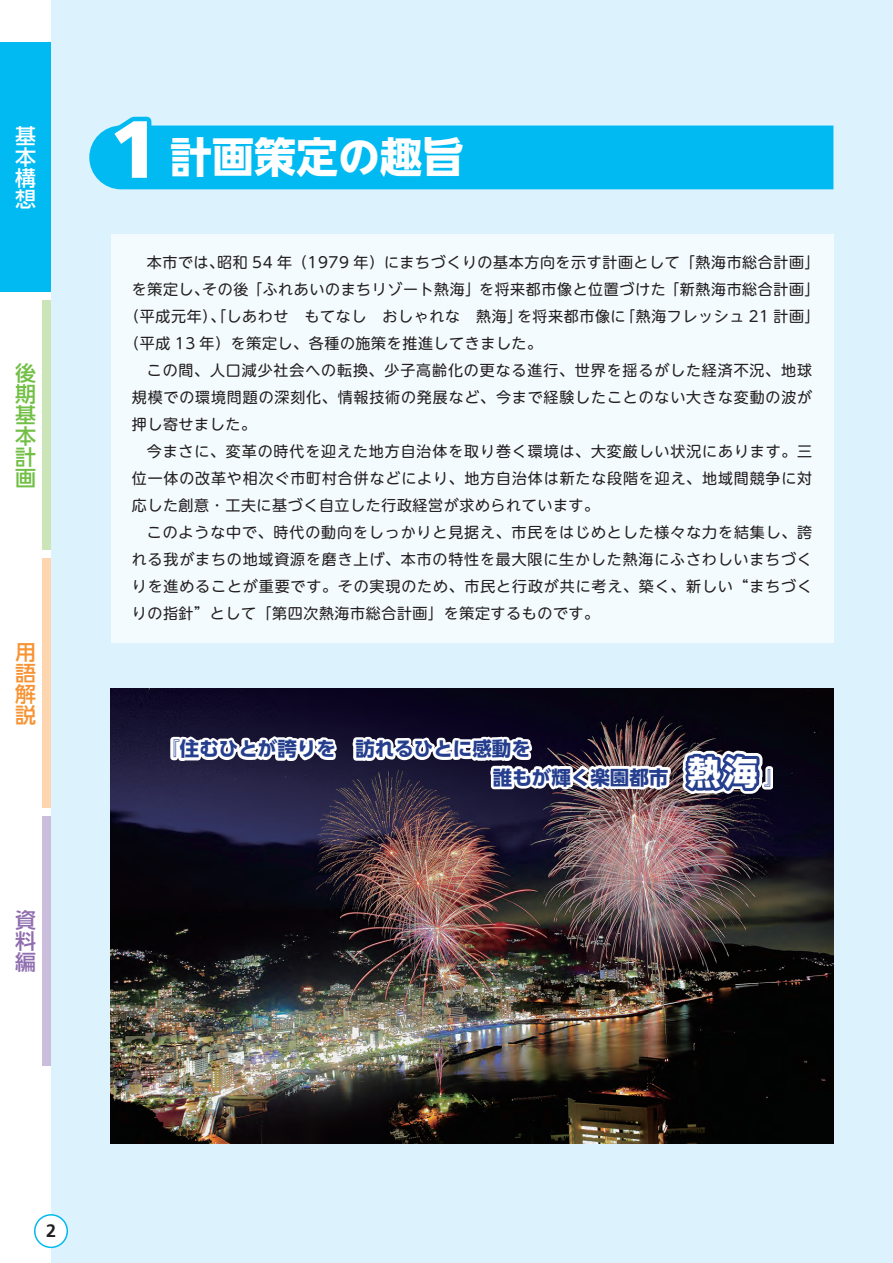
<style>
.page{position:relative;width:893px;height:1263px;background:#fff}
.page>*{position:absolute;margin:0;border:0;box-sizing:border-box;transform-origin:0 0}
.t1{font:700 42px "UD Shin Go NT Pro";color:#fff}
.t2{font:500 21px/21px "UD Shin Go NT Pro";color:#71bf44;text-align:justify}
.t3{font:500 21px/21px "UD Shin Go NT Pro";color:#fff;text-align:justify}
.t4{font:500 21px/21px "UD Shin Go NT Pro";color:#f79332;text-align:justify}
.t5{font:500 21px/21px "UD Shin Go NT Pro";color:#8f6daf;text-align:justify}
.t6{font:700 19.5px/28.5px "UD Shin Go Pr 6 N";color:#253f8e}
.t7{font:700 18px "Frutiger LT Std";color:#231f20}
.t8{font:15px "UD Shin M Go Pro";letter-spacing:.055em;color:#231f20}
.s1{font-family:"Frutiger LT Std";font-weight:900;font-size:81px}
.s2{font-size:33.15px;color:#fff}
</style>
<div class="page">
<div style="left:43px;top:300px;width:8px;height:250px;background:#cbe4b8"></div>
<div style="left:43px;top:558px;width:8px;height:250px;background:#fdd5af"></div>
<div style="left:43px;top:816px;width:8px;height:250px;background:#cbbedd"></div>
<div style="left:0;top:43px;width:51px;height:249px;background:#00baf1"></div>
<div style="left:51px;top:0;width:842px;height:1263px;background:#dcf2fc"></div>
<div style="left:35px;top:1215px;width:32px;height:32px;background:#fff;border-radius:50%"></div>
<div style="left:34px;top:1214px;width:34px;height:34px;border:2px solid #00baf1;border-radius:50%"></div>
<img style="left:111px;top:689px;width:722px;height:455px">
<svg style="left:171px;top:736px;width:602px;height:58px;background:#726e7f"></svg>
<img style="left:654px;top:749px;width:108px;height:83px">
<div style="left:89px;top:126px;width:744px;height:63px;background:#00baf1"></div>
<svg style="left:102px;top:116px;width:54px;height:71px;background:#13bff1"></svg>
<div style="left:111px;top:234px;width:722px;height:408px;background:#f4fbfe"></div>
<h2 class="t3" style="left:15px;top:125px;width:22px">基本構想</h2>
<h2 class="t2" style="left:15px;top:362px;width:22px">後期基本計画</h2>
<h2 class="t4" style="left:15px;top:640px;width:22px">用語解説</h2>
<h2 class="t5" style="left:15px;top:909px;width:22px">資料編</h2>
<h1 class="t1" style="left:109px;top:123px;width:356px"><span class="s1">1</span> 計画策定の趣旨</h1>
<p class="t8" style="left:147px;top:250px;width:674px">本市では、昭和 54 年（1979 年）にまちづくりの基本方向を示す計画として「熱海市総合計画」</p>
<p class="t8" style="left:132px;top:277px;width:689px">を策定し、その後「ふれあいのまちリゾート熱海」を将来都市像と位置づけた「新熱海市総合計画」</p>
<p class="t8" style="left:124px;top:304px;width:697px">（平成元年）、「しあわせ　もてなし　おしゃれな　熱海」を将来都市像に「熱海フレッシュ 21 計画」</p>
<p class="t8" style="left:124px;top:331px;width:419px">（平成 13 年）を策定し、各種の施策を推進してきました。</p>
<p class="t8" style="left:147px;top:358px;width:667px">この間、人口減少社会への転換、少子高齢化の更なる進行、世界を揺るがした経済不況、地球</p>
<p class="t8" style="left:132px;top:385px;width:682px">規模での環境問題の深刻化、情報技術の発展など、今まで経験したことのない大きな変動の波が</p>
<p class="t8" style="left:132px;top:412px;width:126px">押し寄せました。</p>
<p class="t8" style="left:147px;top:439px;width:667px">今まさに、変革の時代を迎えた地方自治体を取り巻く環境は、大変厳しい状況にあります。三</p>
<p class="t8" style="left:132px;top:466px;width:682px">位一体の改革や相次ぐ市町村合併などにより、地方自治体は新たな段階を迎え、地域間競争に対</p>
<p class="t8" style="left:132px;top:493px;width:469px">応した創意･工夫に基づく自立した行政経営が求められています。</p>
<p class="t8" style="left:147px;top:520px;width:667px">このような中で、時代の動向をしっかりと見据え、市民をはじめとした様々な力を結集し、誇</p>
<p class="t8" style="left:132px;top:547px;width:682px">れる我がまちの地域資源を磨き上げ、本市の特性を最大限に生かした熱海にふさわしいまちづく</p>
<p class="t8" style="left:132px;top:574px;width:682px">りを進めることが重要です。その実現のため、市民と行政が共に考え、築く、新しい“まちづく</p>
<p class="t8" style="left:132px;top:601px;width:469px">りの指針”として「第四次熱海市総合計画」を策定するものです。</p>
<h3 class="t6" style="left:493px;top:734px;width:292px;text-indent:-333px">『住むひとが誇りを　訪れるひとに感動を<br>誰もが輝く楽園都市　<span class="s2">熱海</span>』</h3>
<p class="t7" style="left:46px;top:1220px;width:12px">2</p>
</div>
